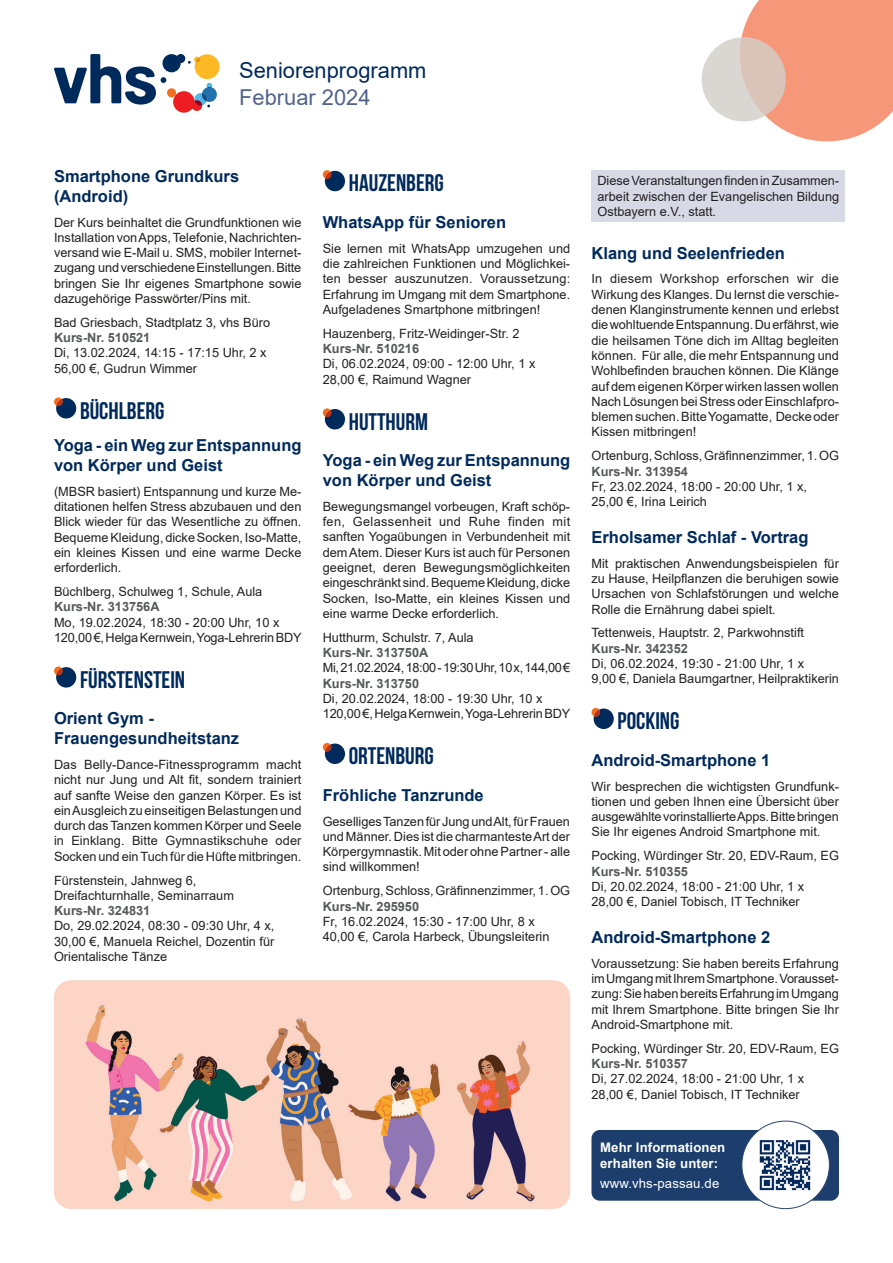
<style>
.page{position:relative;width:893px;height:1263px;background:#fff}
.page>*{position:absolute;margin:0;border:0;box-sizing:border-box;transform-origin:0 0}
.t1{font:700 24px "Bebas Neue";color:#002a5c}
.t2{font:21.9px "Arial";color:#002a5c}
.t3{font:21.9px "Arial";color:#53648c}
.t4{font:700 16.5px/19.8px "Arial";color:#002a5c}
.t5{font:700 13.2px/15.8px "Arial";letter-spacing:.01em;color:#fff}
.t6{font:13.2px "Arial";letter-spacing:.01em;color:#fff}
.t7{font:12.75px/15.3px "Arial";color:#231f20;text-align:justify}
.t8{font:700 12.75px "Arial";color:#57585a}
.t9{font:12.75px "Arial";letter-spacing:-.025em;color:#231f20}
</style>
<div class="page">
<svg style="left:54px;top:54px;width:166px;height:59px"></svg>
<div style="left:56px;top:398px;width:20px;height:20px;background:#002a5c;border-radius:50%"></div>
<svg style="left:54px;top:397px;width:9px;height:9px"></svg>
<svg style="left:56px;top:399px;width:7px;height:7px"></svg>
<div style="left:56px;top:667px;width:20px;height:20px;background:#002a5c;border-radius:50%"></div>
<svg style="left:54px;top:666px;width:9px;height:9px"></svg>
<svg style="left:56px;top:668px;width:7px;height:7px"></svg>
<div style="left:325px;top:171px;width:20px;height:20px;background:#002a5c;border-radius:50%"></div>
<svg style="left:323px;top:170px;width:8px;height:9px"></svg>
<svg style="left:325px;top:172px;width:6px;height:7px"></svg>
<div style="left:325px;top:409px;width:20px;height:20px;background:#002a5c;border-radius:50%"></div>
<svg style="left:323px;top:408px;width:8px;height:9px"></svg>
<svg style="left:325px;top:410px;width:6px;height:7px"></svg>
<div style="left:325px;top:743px;width:20px;height:21px;background:#002a5c;border-radius:50%"></div>
<div style="left:323px;top:743px;width:8px;height:8px;background:#f36e21;border-radius:50%"></div>
<svg style="left:325px;top:745px;width:6px;height:6px"></svg>
<div style="left:591px;top:170px;width:254px;height:52px;background:#d7dae6"></div>
<div style="left:594px;top:708px;width:20px;height:21px;background:#002a5c;border-radius:50%"></div>
<div style="left:592px;top:708px;width:8px;height:8px;background:#f36e21;border-radius:50%"></div>
<svg style="left:594px;top:710px;width:6px;height:6px"></svg>
<svg style="left:702px;top:0;width:191px;height:141px"></svg>
<div style="left:591px;top:1130px;width:248px;height:71px;background:#1d3e6d;border-radius:8px"></div>
<svg style="left:739px;top:1120px;width:93px;height:90px"></svg>
<img style="left:756px;top:1136px;width:57px;height:57px">
<img style="left:54px;top:980px;width:516px;height:229px">
<h2 class="t2" style="left:239px;top:55px;width:189px">Seniorenprogramm</h2>
<h2 class="t3" style="left:239px;top:82px;width:133px">Februar 2024</h2>
<p class="t4" style="left:54px;top:167px;width:187px">Smartphone Grundkurs (Android)</p>
<p class="t7" style="left:54px;top:214px;width:249px">Der Kurs beinhaltet die Grundfunktionen wie Installation von Apps, Telefonie, Nachrichten&shy;versand wie E-Mail u. SMS, mobiler Internet&shy;zugang und verschiedene Einstellungen. Bitte bringen Sie Ihr eigenes Smartphone sowie dazugehörige Passwörter/Pins mit.</p>
<p class="t7" style="left:54px;top:315px;width:218px">Bad Griesbach, Stadtplatz 3, vhs Büro</p>
<p class="t8" style="left:54px;top:329px;width:98px">Kurs-Nr. 510521</p>
<p class="t7" style="left:54px;top:345px;width:214px">Di, 13.02.2024, 14:15 - 17:15 Uhr, 2 x<br>56,00 € , Gudrun Wimmer</p>
<h1 class="t1" style="left:80px;top:397px;width:86px">BÜCHLBERG</h1>
<p class="t4" style="left:54px;top:436px;width:249px">Yoga - ein Weg zur Entspannung von Körper und Geist</p>
<p class="t7" style="left:54px;top:483px;width:249px">(MBSR basiert) Entspannung und kurze Me&shy;ditationen helfen Stress abzubauen und den Blick wieder für das Wesentliche zu öffnen.<br>Bequeme Kleidung, dicke Socken, Iso-Matte, ein kleines Kissen und eine warme Decke erforderlich.</p>
<p class="t7" style="left:54px;top:584px;width:210px">Büchlberg, Schulweg 1, Schule, Aula</p>
<p class="t8" style="left:54px;top:598px;width:107px">Kurs-Nr. 313756A</p>
<p class="t7" style="left:54px;top:614px;width:249px">Mo, 19.02.2024, 18:30 - 20:00 Uhr, 10 x<br>120,00 € , Helga Kernwein, Yoga-Lehrerin BDY</p>
<h1 class="t1" style="left:80px;top:666px;width:107px">FÜRSTENSTEIN</h1>
<p class="t4" style="left:54px;top:709px;width:187px">Orient Gym -<br>Frauengesundheitstanz</p>
<p class="t7" style="left:54px;top:757px;width:249px">Das Belly-Dance-Fitnessprogramm macht nicht nur Jung und Alt fit, sondern trainiert auf sanfte Weise den ganzen Körper. Es ist ein Ausgleich zu einseitigen Belastungen und durch das Tanzen kommen Körper und Seele in Einklang. Bitte Gymnastikschuhe oder Socken und ein Tuch für die Hüfte mitbringen.</p>
<p class="t7" style="left:54px;top:872px;width:181px">Fürstenstein, Jahnweg 6,<br>Dreifachturnhalle, Seminarraum</p>
<p class="t8" style="left:54px;top:902px;width:98px">Kurs-Nr. 324831</p>
<p class="t7" style="left:54px;top:918px;width:222px">Do, 29.02.2024, 08:30 - 09:30 Uhr, 4 x, 30,00 € , Manuela Reichel, Dozentin für Orientalische Tänze</p>
<h1 class="t1" style="left:349px;top:170px;width:97px">HAUZENBERG</h1>
<p class="t4" style="left:323px;top:213px;width:185px">WhatsApp für Senioren</p>
<p class="t7" style="left:323px;top:241px;width:249px">Sie lernen mit WhatsApp umzugehen und die zahlreichen Funktionen und Möglichkei&shy;ten besser auszunutzen. Voraussetzung:<br>Erfahrung im Umgang mit dem Smartphone.<br>Aufgeladenes Smartphone mitbringen!</p>
<p class="t7" style="left:323px;top:326px;width:198px">Hauzenberg, Fritz-Weidinger-Str. 2</p>
<p class="t8" style="left:323px;top:340px;width:98px">Kurs-Nr. 510216</p>
<p class="t7" style="left:323px;top:356px;width:214px">Di, 06.02.2024, 09:00 - 12:00 Uhr, 1 x<br>28,00 € , Raimund Wagner</p>
<h1 class="t1" style="left:349px;top:408px;width:81px">HUTTHURM</h1>
<p class="t4" style="left:323px;top:451px;width:249px">Yoga - ein Weg zur Entspannung von Körper und Geist</p>
<p class="t7" style="left:323px;top:499px;width:249px">Bewegungsmangel vorbeugen, Kraft schöp&shy;fen, Gelassenheit und Ruhe finden mit sanften Yogaübungen in Verbundenheit mit dem Atem. Dieser Kurs ist auch für Personen geeignet, deren Bewegungsmöglichkeiten eingeschränkt sind. Bequeme Kleidung, dicke Socken, Iso-Matte, ein kleines Kissen und eine warme Decke erforderlich.</p>
<p class="t7" style="left:323px;top:629px;width:152px">Hutthurm, Schulstr. 7, Aula</p>
<p class="t8" style="left:323px;top:644px;width:107px">Kurs-Nr. 313750A</p>
<p class="t9" style="left:323px;top:659px;width:249px">Mi, 21.02.2024, 18:00 - 19:30 Uhr, 10 x, 144,00 €</p>
<p class="t8" style="left:323px;top:674px;width:98px">Kurs-Nr. 313750</p>
<p class="t7" style="left:323px;top:691px;width:249px">Di, 20.02.2024, 18:00 - 19:30 Uhr, 10 x<br>120,00 € , Helga Kernwein, Yoga-Lehrerin BDY</p>
<h1 class="t1" style="left:349px;top:743px;width:87px">ORTENBURG</h1>
<p class="t4" style="left:323px;top:785px;width:163px">Fröhliche Tanzrunde</p>
<p class="t7" style="left:323px;top:813px;width:249px">Geselliges Tanzen für Jung und Alt, für Frauen und Männer. Dies ist die charmanteste Art der Körpergymnastik. Mit oder ohne Partner - alle sind willkommen!</p>
<p class="t7" style="left:323px;top:883px;width:249px">Ortenburg, Schloss, Gräfinnenzimmer, 1. OG</p>
<p class="t8" style="left:323px;top:897px;width:98px">Kurs-Nr. 295950</p>
<p class="t7" style="left:323px;top:914px;width:228px">Fr, 16.02.2024, 15:30 - 17:00 Uhr, 8 x<br>40,00 € , Carola Harbeck, Übungsleiterin</p>
<p class="t7" style="left:597px;top:173px;width:243px">Diese Veranstaltungen finden in Zusammen&shy;arbeit zwischen der Evangelischen Bildung Ostbayern e.V., statt.</p>
<p class="t4" style="left:591px;top:243px;width:195px">Klang und Seelenfrieden</p>
<p class="t7" style="left:591px;top:271px;width:249px">In diesem Workshop erforschen wir die Wirkung des Klanges. Du lernst die verschie&shy;denen Klanginstrumente kennen und erlebst die wohltuende Entspannung. Du erfährst, wie die heilsamen Töne dich im Alltag begleiten können. Für alle, die mehr Entspannung und Wohlbefinden brauchen können. Die Klänge auf dem eigenen Körper wirken lassen wollen Nach Lösungen bei Stress oder Einschlafpro&shy;blemen suchen. Bitte Yogamatte, Decke oder Kissen mitbringen!</p>
<p class="t7" style="left:591px;top:448px;width:249px">Ortenburg, Schloss, Gräfinnenzimmer, 1. OG</p>
<p class="t8" style="left:591px;top:462px;width:98px">Kurs-Nr. 313954</p>
<p class="t7" style="left:591px;top:479px;width:217px">Fr, 23.02.2024, 18:00 - 20:00 Uhr, 1 x ,<br>25,00 € , Irina Leirich</p>
<p class="t4" style="left:591px;top:527px;width:219px">Erholsamer Schlaf - Vortrag</p>
<p class="t7" style="left:591px;top:555px;width:249px">Mit praktischen Anwendungsbeispielen für zu Hause, Heilpflanzen die beruhigen sowie Ursachen von Schlafstörungen und welche Rolle die Ernährung dabei spielt.</p>
<p class="t7" style="left:591px;top:625px;width:214px">Tettenweis, Hauptstr. 2, Parkwohnstift</p>
<p class="t8" style="left:591px;top:639px;width:98px">Kurs-Nr. 342352</p>
<p class="t7" style="left:591px;top:656px;width:249px">Di, 06.02.2024, 19:30 - 21:00 Uhr, 1 x<br>9,00 € , Daniela Baumgartner, Heilpraktikerin</p>
<h1 class="t1" style="left:617px;top:708px;width:64px">POCKING</h1>
<p class="t4" style="left:591px;top:750px;width:180px">Android-Smartphone 1</p>
<p class="t7" style="left:591px;top:778px;width:249px">Wir besprechen die wichtigsten Grundfunk&shy;tionen und geben Ihnen eine Übersicht über ausgewählte vorinstallierte Apps. Bitte bringen Sie Ihr eigenes Android Smartphone mit.</p>
<p class="t7" style="left:591px;top:848px;width:249px">Pocking, Würdinger Str. 20, EDV-Raum, EG</p>
<p class="t8" style="left:591px;top:862px;width:98px">Kurs-Nr. 510355</p>
<p class="t7" style="left:591px;top:879px;width:214px">Di, 20.02.2024, 18:00 - 21:00 Uhr, 1 x<br>28,00 € , Daniel Tobisch, IT Techniker</p>
<p class="t4" style="left:591px;top:927px;width:180px">Android-Smartphone 2</p>
<p class="t7" style="left:591px;top:955px;width:249px">Voraussetzung: Sie haben bereits Erfahrung im Umgang mit Ihrem Smartphone. Vorausset&shy;zung: Sie haben bereits Erfahrung im Umgang mit Ihrem Smartphone. Bitte bringen Sie Ihr Android-Smartphone mit.</p>
<p class="t7" style="left:591px;top:1040px;width:249px">Pocking, Würdinger Str. 20, EDV-Raum, EG</p>
<p class="t8" style="left:591px;top:1054px;width:98px">Kurs-Nr. 510357</p>
<p class="t7" style="left:591px;top:1071px;width:214px">Di, 27.02.2024, 18:00 - 21:00 Uhr, 1 x<br>28,00 € , Daniel Tobisch, IT Techniker</p>
<p class="t5" style="left:600px;top:1140px;width:127px">Mehr Informationen erhalten Sie unter:</p>
<p class="t6" style="left:600px;top:1174px;width:121px">www.vhs-passau.de</p>
</div>
